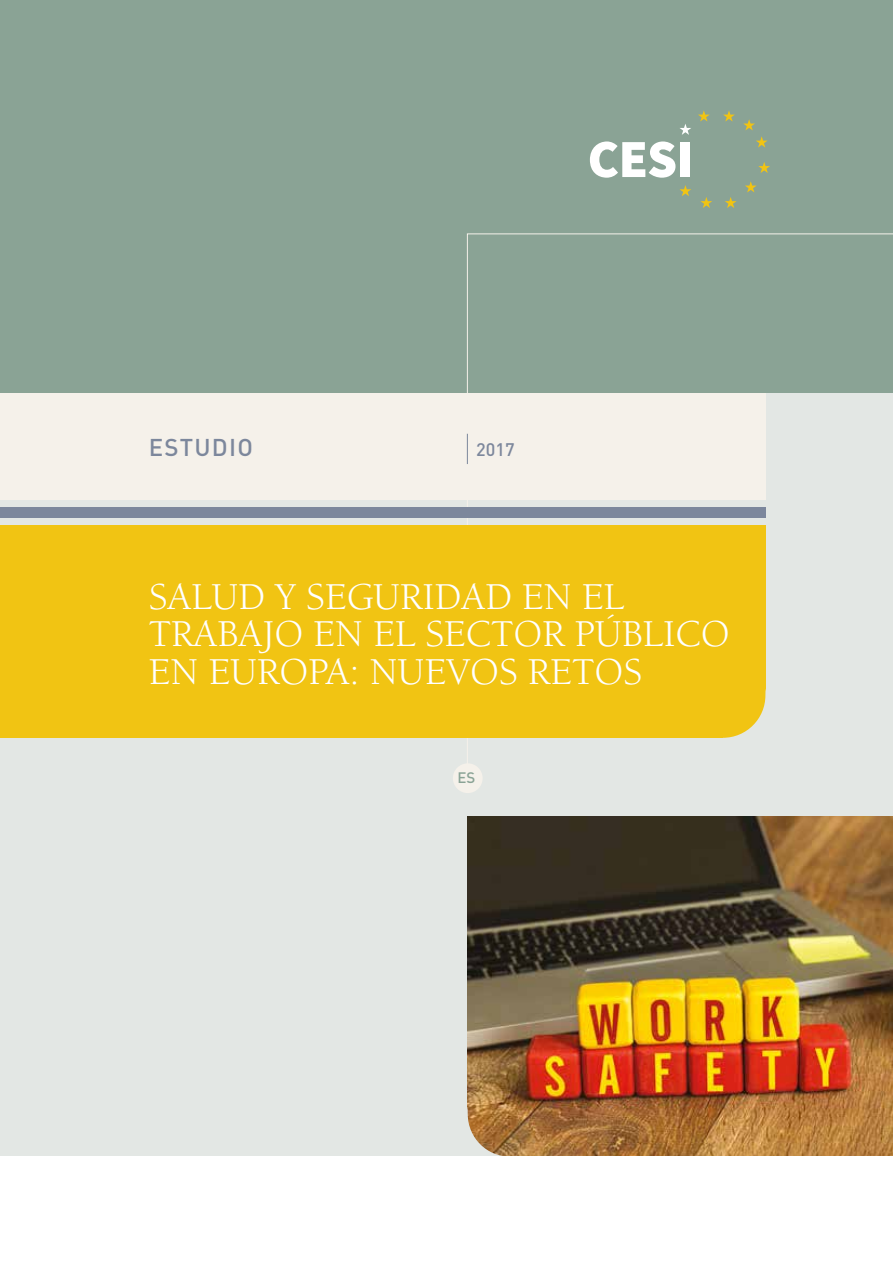
<style>
.page{position:relative;width:893px;height:1263px;background:#fff}
.page>*{position:absolute;margin:0;border:0;box-sizing:border-box;transform-origin:0 0}
.t1{font:39px/37.5px "Berkeley";color:#fff}
.t2{font:500 24px "DIN";letter-spacing:.05em;color:#7c879c}
.t3{font:500 18px "DIN";color:#7c879c}
.t4{font:500 15px "DIN";color:#8aa395}
</style>
<div class="page">
<div style="left:0;top:0;width:893px;height:393px;background:#8aa395"></div>
<div style="left:0;top:393px;width:893px;height:764px;background:#e3e7e4"></div>
<img style="left:468px;top:816px;width:425px;height:340px">
<svg style="left:456px;top:1091px;width:54px;height:66px"></svg>
<svg style="left:467px;top:233px;width:426px;height:530px"></svg>
<div style="left:453px;top:763px;width:30px;height:30px;background:#f5f1ea;border-radius:50%"></div>
<div style="left:0;top:525px;width:765px;height:213px;background:#f1c413"></div>
<div style="left:0;top:393px;width:765px;height:107px;background:#f5f1ea"></div>
<svg style="left:723px;top:672px;width:54px;height:80px"></svg>
<hr style="left:467px;top:434px;width:1px;height:30px;background:#7c879c">
<svg style="left:590px;top:141px;width:85px;height:37px"></svg>
<div style="left:681px;top:142px;width:9px;height:35px;background:#fff"></div>
<svg style="left:680px;top:124px;width:11px;height:11px"></svg>
<svg style="left:679px;top:185px;width:12px;height:11px"></svg>
<svg style="left:700px;top:197px;width:12px;height:11px"></svg>
<svg style="left:725px;top:197px;width:12px;height:11px"></svg>
<svg style="left:745px;top:181px;width:12px;height:11px"></svg>
<svg style="left:758px;top:162px;width:12px;height:11px"></svg>
<svg style="left:756px;top:136px;width:12px;height:12px"></svg>
<svg style="left:743px;top:119px;width:12px;height:11px"></svg>
<svg style="left:723px;top:110px;width:12px;height:12px"></svg>
<svg style="left:698px;top:110px;width:12px;height:12px"></svg>
<div style="left:0;top:507px;width:765px;height:11px;background:#7c879c"></div>
<p class="t2" style="left:149px;top:432px;width:106px">ESTUDIO</p>
<p class="t3" style="left:476px;top:438px;width:40px">2017</p>
<p class="t1" style="left:149px;top:578px;width:582px">SALUD Y SEGURIDAD EN EL<br>TRABAJO EN EL SECTOR PÚBLICO<br>EN EUROPA: NUEVOS RETOS</p>
<p class="t4" style="left:457px;top:768px;width:19px">ES</p>
</div>
